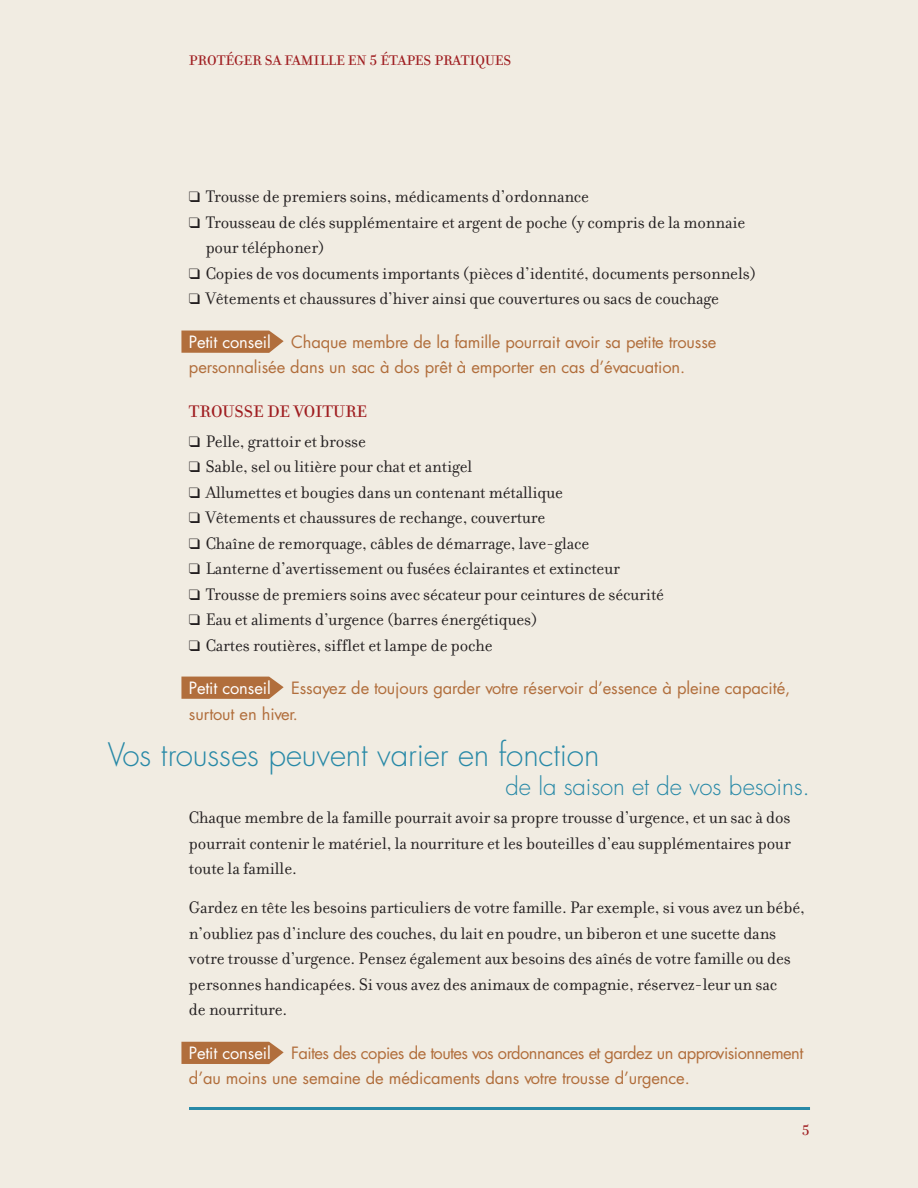
<style>
.page{position:relative;width:918px;height:1188px;background:#f1ece2}
.page>*{position:absolute;margin:0;border:0;box-sizing:border-box;transform-origin:0 0}
.t1{font:300 31.5px "Futura";letter-spacing:-.005em;color:#2889a7}
.t2{font:300 24px "Futura";letter-spacing:-.005em;color:#2889a7}
.t3{font:18px/25.5px "Filosofia";letter-spacing:-.005em;color:#231f20}
.t4{font:18px "Filosofia Unicase";letter-spacing:-.005em;color:#9f1d20}
.t5{font:16.5px/25.5px "Futura";letter-spacing:-.005em;color:#b16e3c}
.t6{font:16.5px/25.5px "Futura";letter-spacing:-.03em;color:#b16e3c}
.t7{font:15px "Filosofia Unicase";letter-spacing:-.005em;color:#9f1d20}
.s1{color:#fff}
</style>
<div class="page">
<hr style="left:189px;top:1107px;width:621px;height:3px;background:#2889a7">
<svg style="left:181px;top:1042px;width:103px;height:22px;background:#b57748"></svg>
<svg style="left:181px;top:677px;width:103px;height:22px;background:#b67849"></svg>
<svg style="left:181px;top:331px;width:103px;height:22px;background:#b6784a"></svg>
<p class="t7" style="left:189px;top:51px;width:324px">PROTÉGER SA FAMILLE EN 5 ÉTAPES PRATIQUES</p>
<p class="t3" style="left:189px;top:186px;width:402px">❑ Trousse de premiers soins, médicaments d’ordonnance</p>
<p class="t3" style="left:206px;top:212px;width:541px;text-indent:-17px">❑ Trousseau de clés supplémentaire et argent de poche (y compris de la monnaie pour téléphoner)</p>
<p class="t3" style="left:189px;top:263px;width:569px">❑ Copies de vos documents importants (pièces d’identité, documents personnels)</p>
<p class="t3" style="left:189px;top:288px;width:532px">❑ Vêtements et chaussures d’hiver ainsi que couvertures ou sacs de couchage</p>
<p class="t5" style="left:189px;top:330px;width:529px"><span class="s1">Petit conseil</span> Chaque membre de la famille pourrait avoir sa petite trousse personnalisée dans un sac à dos prêt à emporter en cas d’évacuation.</p>
<p class="t4" style="left:189px;top:400px;width:180px">TROUSSE DE VOITURE</p>
<p class="t3" style="left:189px;top:431px;width:179px">❑ Pelle, grattoir et brosse</p>
<p class="t3" style="left:189px;top:456px;width:285px">❑ Sable, sel ou litière pour chat et antigel</p>
<p class="t3" style="left:189px;top:482px;width:376px">❑ Allumettes et bougies dans un contenant métallique</p>
<p class="t3" style="left:189px;top:507px;width:358px">❑ Vêtements et chaussures de rechange, couverture</p>
<p class="t3" style="left:189px;top:533px;width:402px">❑ Chaîne de remorquage, câbles de démarrage, lave-glace</p>
<p class="t3" style="left:189px;top:558px;width:432px">❑ Lanterne d’avertissement ou fusées éclairantes et extincteur</p>
<p class="t3" style="left:189px;top:584px;width:477px">❑ Trousse de premiers soins avec sécateur pour ceintures de sécurité</p>
<p class="t3" style="left:189px;top:609px;width:350px">❑ Eau et aliments d’urgence (barres énergétiques)</p>
<p class="t3" style="left:189px;top:635px;width:305px">❑ Cartes routières, sifflet et lampe de poche</p>
<p class="t5" style="left:189px;top:677px;width:603px"><span class="s1">Petit conseil</span> Essayez de toujours garder votre réservoir d’essence à pleine capacité, surtout en hiver.</p>
<h1 class="t1" style="left:108px;top:740px;width:493px">Vos trousses peuvent varier en fonction</h1>
<h2 class="t2" style="left:506px;top:775px;width:306px">de la saison et de vos besoins.</h2>
<p class="t3" style="left:189px;top:807px;width:603px;text-align:justify">Chaque membre de la famille pourrait avoir sa propre trousse d’urgence, et un sac à dos pourrait contenir le matériel, la nourriture et les bouteilles d’eau supplémentaires pour toute la famille.</p>
<p class="t3" style="left:189px;top:897px;width:617px">Gardez en tête les besoins particuliers de votre famille. Par exemple, si vous avez un bébé, n’oubliez pas d’inclure des couches, du lait en poudre, un biberon et une sucette dans votre trousse d’urgence. Pensez également aux besoins des aînés de votre famille ou des personnes handicapées. Si vous avez des animaux de compagnie, réservez-leur un sac<br>de nourriture.</p>
<p class="t6" style="left:189px;top:1041px;width:616px"><span class="s1">Petit conseil</span> Faites des copies de toutes vos ordonnances et gardez un approvisionnement d’au moins une semaine de médicaments dans votre trousse d’urgence.</p>
<p class="t7" style="left:802px;top:1121px;width:9px">5</p>
</div>
